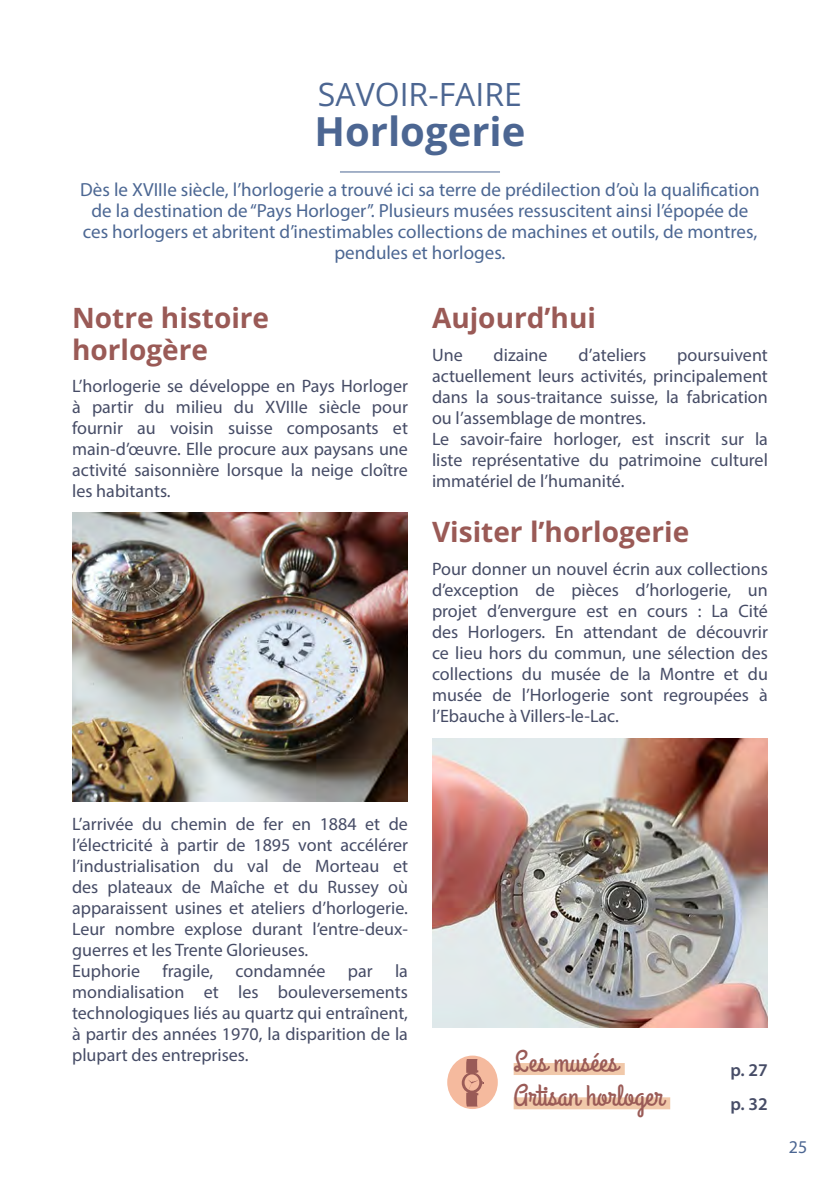
<style>
.page{position:relative;width:840px;height:1191px;background:#fff}
.page>*{position:absolute;margin:0;border:0;box-sizing:border-box;transform-origin:0 0}
.t1{font:700 40px "Open Sans";color:#4c6692}
.t2{font:32px "Open Sans";color:#4c6692}
.t3{font:30px/34.2px "Grand Hotel";color:#9a5b57}
.t4{font:700 28px/32px "Open Sans";color:#9a5a56}
.t5{font:19px/21px "Myriad Pro";color:#4c6793;text-align:center}
.t6{font:18px/21px "Myriad Pro";color:#464c66;text-align:justify}
.t7{font:600 18px/34.2px "Myriad Pro";color:#464c66}
.t8{font:18px "Myriad Variable Concept";color:#4c6692}
</style>
<div class="page">
<img style="left:72px;top:512px;width:336px;height:289px">
<img style="left:432px;top:738px;width:335px;height:289px">
<div style="left:513px;top:1063px;width:111px;height:12px;background:#f1c9aa"></div>
<div style="left:513px;top:1097px;width:156px;height:12px;background:#f1c9aa"></div>
<hr style="left:340px;top:172px;width:159px;height:1px;background:#4c6793">
<div style="left:447px;top:1055px;width:50px;height:54px;background:#f5ba9e;border-radius:50%"></div>
<svg style="left:461px;top:1059px;width:22px;height:47px"></svg>
<h2 class="t2" style="left:318px;top:73px;width:205px">SAVOIR-FAIRE</h2>
<h1 class="t1" style="left:314px;top:103px;width:212px">Horlogerie</h1>
<p class="t5" style="left:80px;top:178px;width:680px">Dès le XVIIIe siècle, l’horlogerie a trouvé ici sa terre de prédilection d’où la qualification de la destination de “Pays Horloger”. Plusieurs musées ressuscitent ainsi l’épopée de ces horlogers et abritent d’inestimables collections de machines et outils, de montres, pendules et horloges.</p>
<h3 class="t4" style="left:72px;top:301px;width:198px">Notre histoire horlogère</h3>
<p class="t6" style="left:72px;top:375px;width:337px">L’horlogerie se développe en Pays Horloger à partir du milieu du XVIIIe siècle pour fournir au voisin suisse composants et main-d’œuvre. Elle procure aux paysans une activité saisonnière lorsque la neige cloître les habitants.</p>
<h3 class="t4" style="left:432px;top:301px;width:165px">Aujourd’hui</h3>
<p class="t6" style="left:432px;top:344px;width:32px">Une</p>
<p class="t6" style="left:493px;top:344px;width:55px">dizaine</p>
<p class="t6" style="left:578px;top:344px;width:69px">d’ateliers</p>
<p class="t6" style="left:432px;top:344px;width:337px;text-align:left;text-indent:245px">poursuivent actuellement leurs activités, principalement dans la sous-traitance suisse, la fabrication ou l’assemblage de montres.<br>Le savoir-faire horloger, est inscrit sur la liste représentative du patrimoine culturel immatériel de l’humanité.</p>
<h3 class="t4" style="left:432px;top:515px;width:258px">Visiter l’horlogerie</h3>
<p class="t6" style="left:432px;top:558px;width:337px">Pour donner un nouvel écrin aux collections d’exception de pièces d’horlogerie, un projet d’envergure est en cours : La Cité des Horlogers. En attendant de découvrir ce lieu hors du commun, une sélection des collections du musée de la Montre et du musée de l’Horlogerie sont regroupées à l’Ebauche à Villers-le-Lac.</p>
<p class="t6" style="left:72px;top:813px;width:337px;text-align:left">L’arrivée du chemin de fer en 1884 et de l’électricité à partir de 1895 vont accélérer l’industrialisation du val de Morteau et des plateaux de Maîche et du Russey où apparaissent usines et ateliers d’horlogerie.<br>Leur nombre explose durant l’entre-deux&shy;guerres et les Trente Glorieuses.<br>Euphorie fragile, condamnée par la mondialisation et les bouleversements technologiques liés au quartz qui entraînent, à partir des années 1970, la disparition de la plupart des entreprises.</p>
<h3 class="t3" style="left:513px;top:1046px;width:151px">Les musées<br>Artisan horloger</h3>
<p class="t7" style="left:730px;top:1052px;width:39px">p. 27 p. 32</p>
<p class="t8" style="left:788px;top:1136px;width:20px">25</p>
</div>
